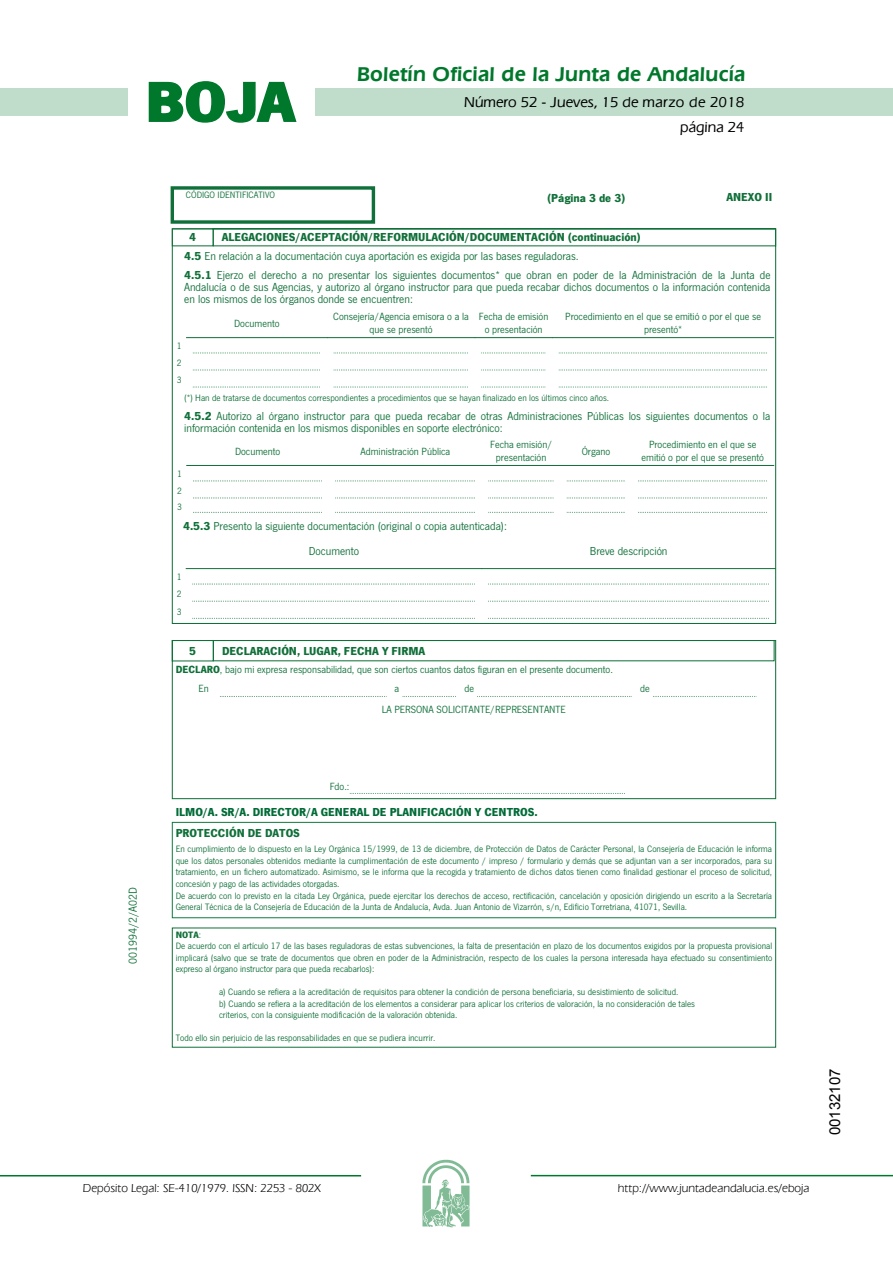
<style>
.page{position:relative;width:893px;height:1263px;background:#fff}
.page>*{position:absolute;margin:0;border:0;box-sizing:border-box;transform-origin:0 0}
.t1{font:700 57.75px "News Got T";color:#00782c;scale:1.14 1}
.t2{font:600 21px "Eras IT Cby BT";letter-spacing:.01em;color:#00782c}
.t3{font:500 15px/24.5px "Eras IT Cby BT";color:#000;text-align:right}
.t4{font:15px "Arial";color:#000}
.t5{font:12px/19px "News Got T";color:#107039}
.t6{font:12px "Eras IT Cby BT";color:#000}
.t7{font:700 12px "News Got T";color:#107039}
.t8{font:700 12px "News Got T";color:#006b37}
.t9{font:10.8px/13px "News Got T";color:#107039;text-align:center}
.t10{font:9.6px/11.6px "News Got T";color:#107039}
.s1{font-weight:700}
</style>
<div class="page">
<div style="left:315px;top:88px;width:577px;height:28px;background:#bfddca"></div>
<div style="left:0;top:88px;width:128px;height:28px;background:#bfddca"></div>
<hr style="left:0;top:1175px;width:361px;height:2px;background:#00782c">
<svg style="left:422px;top:1159px;width:47px;height:68px"></svg>
<hr style="left:531px;top:1175px;width:361px;height:1px;background:#00782c">
<svg style="left:148px;top:81px;width:149px;height:42px"></svg>
<div style="left:171px;top:186px;width:204px;height:38px;border:3px solid #107039"></div>
<svg style="left:171px;top:228px;width:605px;height:396px"></svg>
<div style="left:172px;top:228px;width:42px;height:18px;border:1px solid #107039"></div>
<hr style="left:186px;top:337px;width:141px;height:1px;background:#107039">
<hr style="left:327px;top:337px;width:148px;height:1px;background:#107039">
<hr style="left:474px;top:337px;width:78px;height:1px;background:#107039">
<hr style="left:552px;top:337px;width:222px;height:1px;background:#107039">
<svg style="left:193px;top:353px;width:128px;height:1px"></svg>
<svg style="left:334px;top:353px;width:134px;height:1px"></svg>
<svg style="left:481px;top:353px;width:65px;height:1px"></svg>
<svg style="left:559px;top:353px;width:208px;height:1px"></svg>
<svg style="left:193px;top:370px;width:128px;height:1px"></svg>
<svg style="left:334px;top:370px;width:134px;height:1px"></svg>
<svg style="left:481px;top:370px;width:65px;height:1px"></svg>
<svg style="left:559px;top:370px;width:208px;height:1px"></svg>
<svg style="left:193px;top:387px;width:128px;height:1px"></svg>
<svg style="left:334px;top:387px;width:134px;height:1px"></svg>
<svg style="left:481px;top:387px;width:65px;height:1px"></svg>
<svg style="left:559px;top:387px;width:208px;height:1px"></svg>
<hr style="left:186px;top:465px;width:143px;height:1px;background:#107039">
<hr style="left:328px;top:465px;width:154px;height:1px;background:#107039">
<hr style="left:481px;top:465px;width:79px;height:1px;background:#107039">
<hr style="left:560px;top:465px;width:71px;height:1px;background:#107039">
<hr style="left:631px;top:465px;width:143px;height:1px;background:#107039">
<svg style="left:193px;top:481px;width:129px;height:1px"></svg>
<svg style="left:335px;top:481px;width:140px;height:1px"></svg>
<svg style="left:488px;top:481px;width:66px;height:1px"></svg>
<svg style="left:567px;top:481px;width:58px;height:1px"></svg>
<svg style="left:638px;top:481px;width:129px;height:1px"></svg>
<svg style="left:193px;top:498px;width:129px;height:1px"></svg>
<svg style="left:335px;top:498px;width:140px;height:1px"></svg>
<svg style="left:488px;top:498px;width:66px;height:1px"></svg>
<svg style="left:567px;top:498px;width:58px;height:1px"></svg>
<svg style="left:638px;top:498px;width:129px;height:1px"></svg>
<svg style="left:193px;top:512px;width:129px;height:1px"></svg>
<svg style="left:335px;top:512px;width:140px;height:1px"></svg>
<svg style="left:488px;top:512px;width:66px;height:1px"></svg>
<svg style="left:567px;top:512px;width:58px;height:1px"></svg>
<svg style="left:638px;top:512px;width:129px;height:1px"></svg>
<hr style="left:186px;top:568px;width:296px;height:1px;background:#107039">
<hr style="left:481px;top:568px;width:295px;height:1px;background:#107039">
<svg style="left:192px;top:584px;width:283px;height:1px"></svg>
<svg style="left:488px;top:584px;width:281px;height:1px"></svg>
<svg style="left:192px;top:601px;width:283px;height:1px"></svg>
<svg style="left:488px;top:601px;width:281px;height:1px"></svg>
<svg style="left:192px;top:618px;width:283px;height:1px"></svg>
<svg style="left:488px;top:618px;width:281px;height:1px"></svg>
<svg style="left:171px;top:640px;width:605px;height:160px"></svg>
<div style="left:213px;top:640px;width:561px;height:21px;border:1px solid #107039"></div>
<svg style="left:220px;top:696px;width:166px;height:1px"></svg>
<svg style="left:403px;top:696px;width:53px;height:1px"></svg>
<svg style="left:477px;top:696px;width:154px;height:1px"></svg>
<svg style="left:653px;top:696px;width:103px;height:1px"></svg>
<svg style="left:350px;top:793px;width:275px;height:1px"></svg>
<div style="left:172px;top:822px;width:604px;height:96px;border:1px solid #0d7b3e"></div>
<h1 class="t1" style="left:145px;top:68px;width:133px">BOJA</h1>
<h2 class="t2" style="left:357px;top:62px;width:390px">Boletín Oficial de la Junta de Andalucía</h2>
<h3 class="t3" style="left:464px;top:90px;width:282px">Número 52 - Jueves, 15 de marzo de 2018 página 24</h3>
<p class="t10" style="left:186px;top:189px;width:90px">CÓDIGO IDENTIFICATIVO</p>
<p class="t7" style="left:547px;top:191px;width:80px">(Página 3 de 3)</p>
<p class="t7" style="left:726px;top:190px;width:47px">ANEXO II</p>
<p class="t5" style="left:184px;top:228px;width:587px;text-indent:37px"><span class="s1">ALEGACIONES/ACEPTACIÓN/REFORMULACIÓN/DOCUMENTACIÓN (continuación)<br>4.5</span> En relación a la documentación cuya aportación es exigida por las bases reguladoras.<br><span class="s1">4.5.1</span> Ejerzo el derecho a no presentar los siguientes documentos* que obran en poder de la Administración de la Junta de</p>
<p class="t5" style="left:184px;top:282px;width:588px;line-height:12px">Andalucía o de sus Agencias, y autorizo al órgano instructor para que pueda recabar dichos documentos o la información contenida en los mismos de los órganos donde se encuentren:</p>
<p class="t9" style="left:234px;top:317px;width:47px">Documento</p>
<p class="t9" style="left:333px;top:310px;width:137px">Consejería/Agencia emisora o a la que se presentó</p>
<p class="t9" style="left:479px;top:310px;width:71px">Fecha de emisión o presentación</p>
<p class="t9" style="left:565px;top:310px;width:197px">Procedimiento en el que se emitió o por el que se presentó*</p>
<p class="t7" style="left:189px;top:230px;width:8px">4</p>
<p class="t10" style="left:177px;top:338px;width:6px;line-height:17.1px;text-align:justify">1<br>2<br>3</p>
<p class="t10" style="left:184px;top:392px;width:426px">(*) Han de tratarse de documentos correspondientes a procedimientos que se hayan finalizado en los últimos cinco años.</p>
<p class="t5" style="left:184px;top:410px;width:587px;line-height:12px"><span class="s1">4.5.2</span> Autorizo al órgano instructor para que pueda recabar de otras Administraciones Públicas los siguientes documentos o la información contenida en los mismos disponibles en soporte electrónico:</p>
<p class="t9" style="left:235px;top:445px;width:47px">Documento</p>
<p class="t9" style="left:360px;top:445px;width:91px">Administración Pública</p>
<p class="t9" style="left:490px;top:439px;width:64px">Fecha emisión/ presentación</p>
<p class="t9" style="left:581px;top:445px;width:30px">Órgano</p>
<p class="t9" style="left:641px;top:439px;width:124px">Procedimiento en el que se emitió o por el que se presentó</p>
<p class="t10" style="left:177px;top:466px;width:6px;line-height:17.1px">1<br>2</p>
<p class="t10" style="left:177px;top:501px;width:6px">3</p>
<p class="t5" style="left:309px;top:513px;width:200px;line-height:25.5px;text-indent:-126px"><span class="s1">4.5.3</span> Presento la siguiente documentación (original o copia autenticada):<br>Documento</p>
<p class="t10" style="left:177px;top:569px;width:6px;line-height:17.1px;text-align:justify">1<br>2<br>3</p>
<p class="t5" style="left:590px;top:542px;width:79px">Breve descripción</p>
<p class="t7" style="left:189px;top:643px;width:8px">5</p>
<p class="t7" style="left:222px;top:644px;width:205px">DECLARACIÓN, LUGAR, FECHA Y FIRMA</p>
<p class="t9" style="left:199px;top:660px;width:416px;line-height:19.5px;text-align:left;text-indent:-23px"><span class="s1">DECLARO</span>, bajo mi expresa responsabilidad, que son ciertos cuantos datos figuran en el presente documento.<br>En</p>
<p class="t9" style="left:394px;top:683px;width:6px">a</p>
<p class="t9" style="left:464px;top:683px;width:11px">de</p>
<p class="t9" style="left:640px;top:683px;width:11px">de</p>
<p class="t9" style="left:382px;top:703px;width:185px">LA PERSONA SOLICITANTE/REPRESENTANTE</p>
<p class="t5" style="left:124px;top:964px;width:78px;rotate:-90deg">001994/2/A02D</p>
<p class="t9" style="left:330px;top:780px;width:21px">Fdo.:</p>
<p class="t8" style="left:176px;top:805px;width:363px">ILMO/A. SR/A. DIRECTOR/A GENERAL DE PLANIFICACIÓN Y CENTROS.</p>
<p class="t7" style="left:176px;top:826px;width:126px">PROTECCIÓN DE DATOS</p>
<p class="t10" style="left:176px;top:844px;width:598px">En cumplimiento de lo dispuesto en la Ley Orgánica 15/1999, de 13 de diciembre, de Protección de Datos de Carácter Personal, la Consejería de Educación le informa que los datos personales obtenidos mediante la cumplimentación de este documento / impreso / formulario y demás que se adjuntan van a ser incorporados, para su tratamiento, en un fichero automatizado. Asimismo, se le informa que la recogida y tratamiento de dichos datos tienen como finalidad gestionar el proceso de solicitud, concesión y pago de las actividades otorgadas.<br>De acuerdo con lo previsto en la citada Ley Orgánica, puede ejercitar los derechos de acceso, rectificación, cancelación y oposición dirigiendo un escrito a la Secretaría General Técnica de la Consejería de Educación de la Junta de Andalucía, Avda. Juan Antonio de Vizarrón, s/n, Edificio Torretriana, 41071, Sevilla.</p>
<p class="t10" style="left:176px;top:929px;width:598px"><span class="s1">NOTA</span>:<br>De acuerdo con el artículo 17 de las bases reguladoras de estas subvenciones, la falta de presentación en plazo de los documentos exigidos por la propuesta provisional implicará (salvo que se trate de documentos que obren en poder de la Administración, respecto de los cuales la persona interesada haya efectuado su consentimiento expreso al órgano instructor para que pueda recabarlos):</p>
<p class="t10" style="left:219px;top:986px;width:477px">a) Cuando se refiera a la acreditación de requisitos para obtener la condición de persona beneficiaria, su desistimiento de solicitud.<br>b) Cuando se refiera a la acreditación de los elementos a considerar para aplicar los criterios de valoración, la no consideración de tales criterios, con la consiguiente modificación de la valoración obtenida.</p>
<p class="t10" style="left:176px;top:1033px;width:261px">Todo ello sin perjuicio de las responsabilidades en que se pudiera incurrir.</p>
<p class="t6" style="left:83px;top:1181px;width:239px">Depósito Legal: SE-410/1979. ISSN: 2253 - 802X</p>
<p class="t6" style="left:618px;top:1181px;width:193px">http://www.juntadeandalucia.es/eboja</p>
<h3 class="t4" style="left:825px;top:1135px;width:68px;rotate:-90deg">00132107</h3>
</div>
